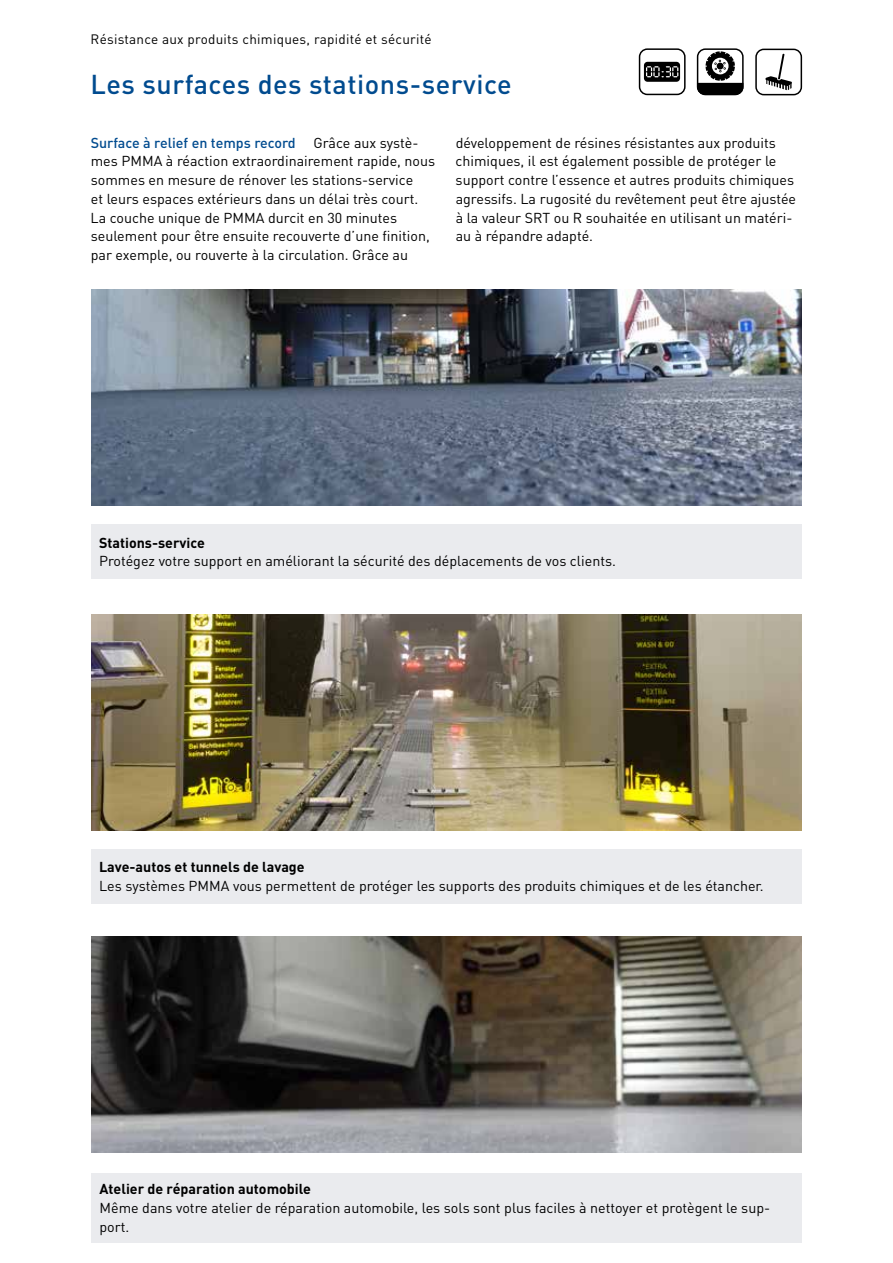
<style>
.page{position:relative;width:893px;height:1263px;background:#fff}
.page>*{position:absolute;margin:0;border:0;box-sizing:border-box;transform-origin:0 0}
.t1{font:500 27px "DIN Pro";letter-spacing:.02em;color:#004b8f}
.t2{font:14.25px/18.8px "DIN Pro";color:#000}
.t3{font:700 14.25px "DIN Pro";color:#000}
.t4{font:13.5px "DIN Pro";letter-spacing:.02em;color:#000}
.s1{font-weight:500;color:#004b8f}
</style>
<div class="page">
<img style="left:91px;top:289px;width:711px;height:216px">
<img style="left:91px;top:615px;width:710px;height:216px">
<div style="left:91px;top:849px;width:710px;height:55px;background:#eaebee"></div>
<div style="left:91px;top:524px;width:710px;height:55px;background:#eaebee"></div>
<img style="left:91px;top:936px;width:711px;height:216px">
<div style="left:91px;top:1173px;width:711px;height:69px;background:#eaebee"></div>
<svg style="left:639px;top:48px;width:47px;height:47px"></svg>
<svg style="left:697px;top:48px;width:47px;height:47px"></svg>
<svg style="left:755px;top:49px;width:47px;height:46px"></svg>
<p class="t4" style="left:91px;top:30px;width:343px">Résistance aux produits chimiques, rapidité et sécurité</p>
<h1 class="t1" style="left:91px;top:66px;width:423px">Les surfaces des stations-service</h1>
<p class="t2" style="left:91px;top:133px;width:346px"><span class="s1">Surface à relief en temps record</span> Grâce aux systè&shy;mes PMMA à réaction extraordinairement rapide, nous sommes en mesure de rénover les stations-service<br>et leurs espaces extérieurs dans un délai très court.<br>La couche unique de PMMA durcit en 30 minutes seulement pour être ensuite recouverte d’une finition, par exemple, ou rouverte à la circulation. Grâce au</p>
<p class="t2" style="left:455px;top:133px;width:342px">développement de résines résistantes aux produits chimiques, il est également possible de protéger le support contre l’essence et autres produits chimiques agressifs. La rugosité du revêtement peut être ajustée à la valeur SRT ou R souhaitée en utilisant un matéri&shy;au à répandre adapté.</p>
<p class="t3" style="left:99px;top:533px;width:107px">Stations-service</p>
<p class="t2" style="left:99px;top:551px;width:518px">Protégez votre support en améliorant la sécurité des déplacements de vos clients.</p>
<p class="t3" style="left:99px;top:857px;width:207px">Lave-autos et tunnels de lavage</p>
<p class="t2" style="left:99px;top:876px;width:666px">Les systèmes PMMA vous permettent de protéger les supports des produits chimiques et de les étancher.</p>
<p class="t3" style="left:99px;top:1179px;width:213px">Atelier de réparation automobile</p>
<p class="t2" style="left:99px;top:1198px;width:672px">Même dans votre atelier de réparation automobile, les sols sont plus faciles à nettoyer et protègent le sup&shy;port.</p>
</div>
